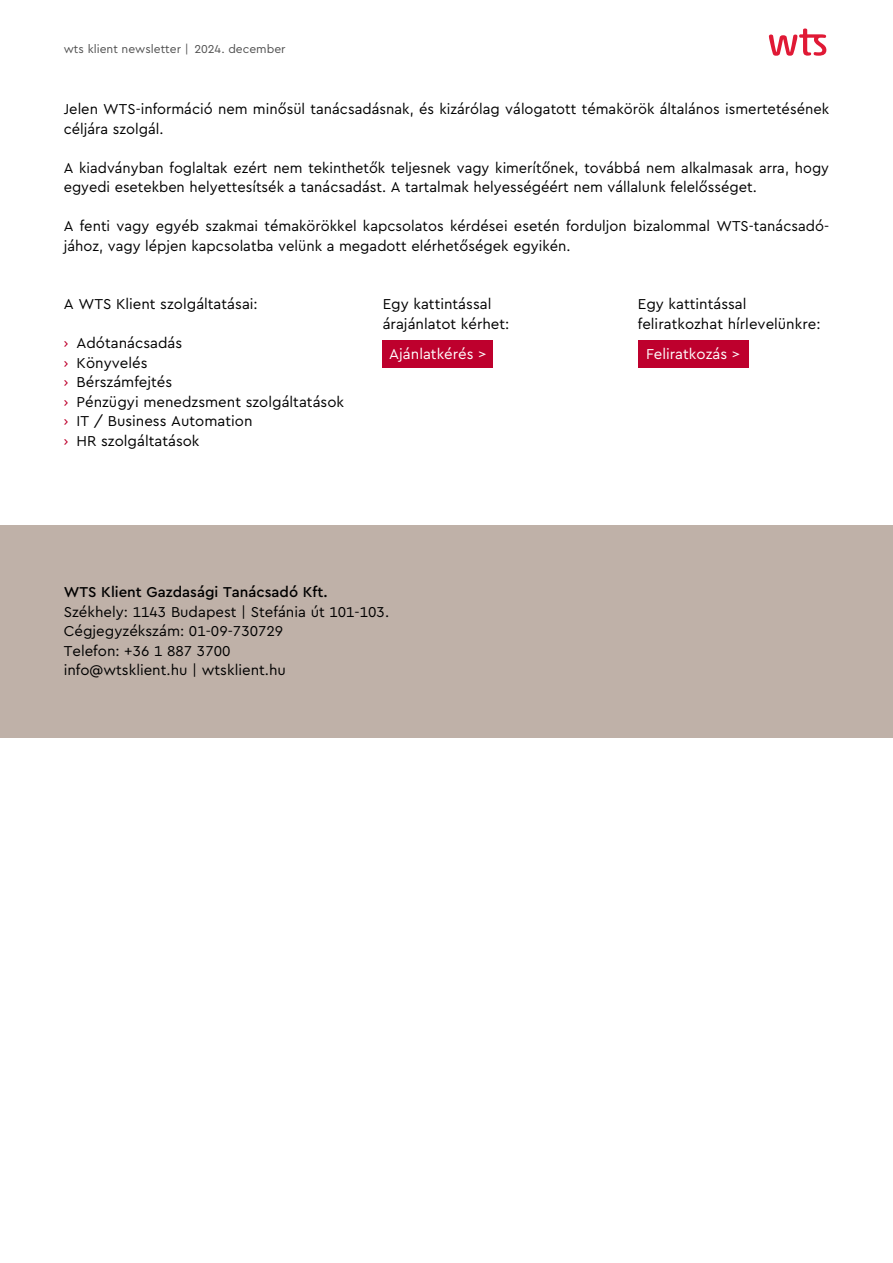
<style>
.page{position:relative;width:893px;height:1263px;background:#fff}
.page>*{position:absolute;margin:0;border:0;box-sizing:border-box;transform-origin:0 0}
.t1{font:15px/19.5px "WTS Cera";color:#000}
.t2{font:500 15px "WTS Cera";color:#000}
.t3{font:15px "WTS Cera";color:#fff}
.t4{font:12px "WTS Cera";color:#505050}
.s1{color:#be002d}
</style>
<div class="page">
<div style="left:0;top:525px;width:893px;height:213px;background:#bfb1a8"></div>
<div style="left:383px;top:340px;width:110px;height:28px;background:#be002d"></div>
<div style="left:638px;top:340px;width:110px;height:28px;background:#be002d"></div>
<svg style="left:769px;top:29px;width:57px;height:27px"></svg>
<p class="t4" style="left:64px;top:40px;width:223px">wts klient newsletter | 2024. december</p>
<p class="t1" style="left:64px;top:98px;width:767px">Jelen WTS-információ nem minősül tanácsadásnak, és kizárólag válogatott témakörök általános ismertetésének céljára szolgál.</p>
<p class="t1" style="left:64px;top:157px;width:767px">A kiadványban foglaltak ezért nem tekinthetők teljesnek vagy kimerítőnek, továbbá nem alkalmasak arra, hogy egyedi esetekben helyettesítsék a tanácsadást. A tartalmak helyességéért nem vállalunk felelősséget.</p>
<p class="t1" style="left:64px;top:215px;width:767px">A fenti vagy egyéb szakmai témakörökkel kapcsolatos kérdései esetén forduljon bizalommal WTS-tanácsadó&shy;jához, vagy lépjen kapcsolatba velünk a megadott elérhetőségek egyikén.</p>
<p class="t1" style="left:64px;top:293px;width:196px">A WTS Klient szolgáltatásai:</p>
<p class="t1" style="left:383px;top:293px;width:110px">Egy kattintással</p>
<p class="t1" style="left:638px;top:293px;width:110px">Egy kattintással</p>
<p class="t1" style="left:383px;top:313px;width:128px">árajánlatot kérhet:</p>
<p class="t1" style="left:638px;top:313px;width:184px">feliratkozhat hírlevelünkre:</p>
<p class="t1" style="left:64px;top:332px;width:282px"><span class="s1">›</span> Adótanácsadás<br><span class="s1">›</span> Könyvelés<br><span class="s1">›</span> Bérszámfejtés<br><span class="s1">›</span> Pénzügyi menedzsment szolgáltatások <span class="s1">›</span> IT / Business Automation<br><span class="s1">›</span> HR szolgáltatások</p>
<p class="t3" style="left:389px;top:342px;width:99px">Ajánlatkérés &gt;</p>
<p class="t3" style="left:646px;top:342px;width:96px">Feliratkozás &gt;</p>
<p class="t2" style="left:64px;top:581px;width:265px">WTS Klient Gazdasági Tanácsadó Kft.</p>
<p class="t1" style="left:64px;top:600px;width:327px">Székhely: 1143 Budapest | Stefánia út 101-103.<br>Cégjegyzékszám: 01-09-730729<br>Telefon: +36 1 887 3700<br>info@wtsklient.hu | wtsklient.hu</p>
</div>
